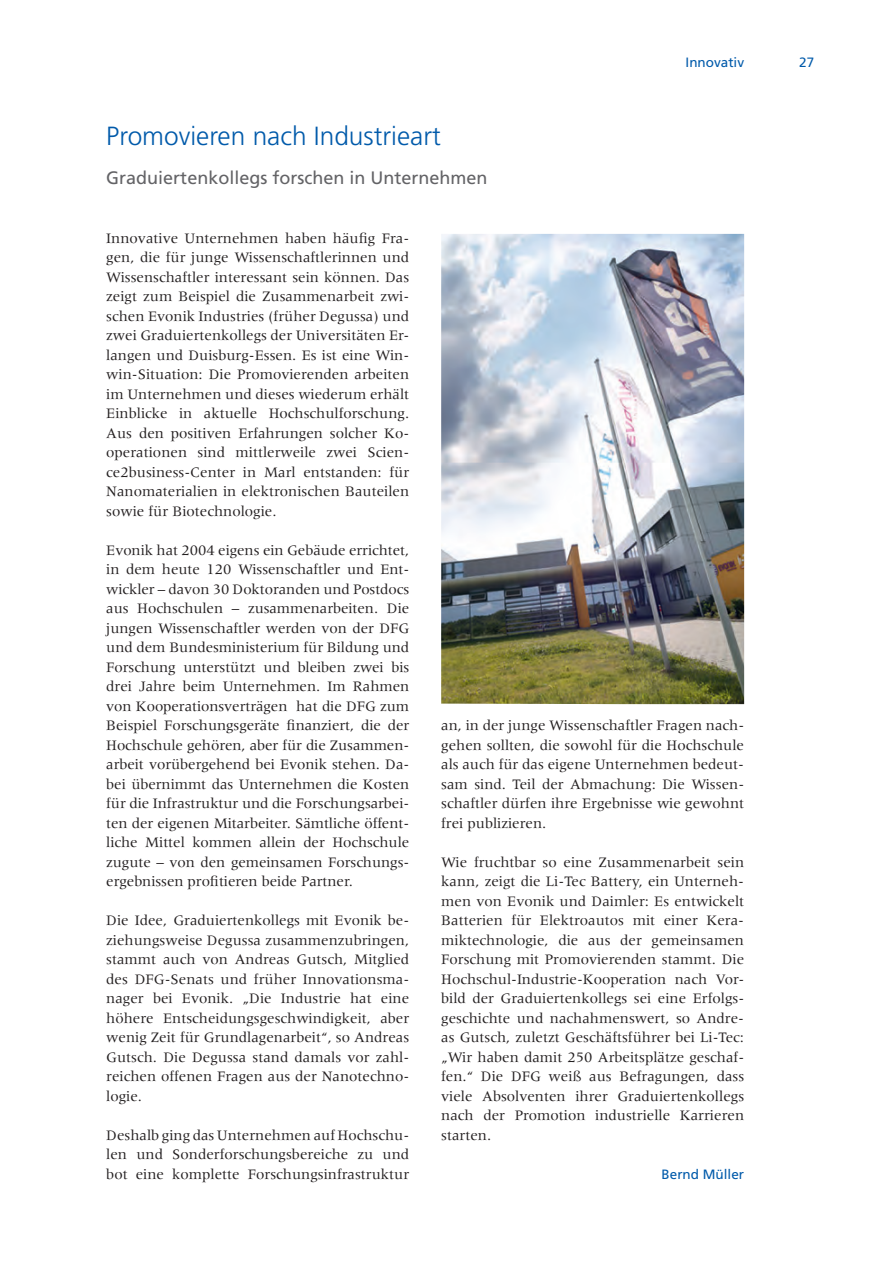
<style>
.page{position:relative;width:893px;height:1263px;background:#fff}
.page>*{position:absolute;margin:0;border:0;box-sizing:border-box;transform-origin:0 0}
.t1{font:300 26.25px "Frutiger LT Std";color:#015aaa}
.t2{font:18px "Frutiger LT Std";color:#636366}
.t3{font:15px/19.5px "Meridien LT Std";color:#231f20;text-align:justify}
.t4{font:13.5px "Frutiger LT Std";color:#015aaa}
</style>
<div class="page">
<img style="left:441px;top:234px;width:303px;height:470px">
<h1 class="t1" style="left:106px;top:121px;width:336px">Promovieren nach Industrieart</h1>
<p class="t2" style="left:106px;top:167px;width:383px">Graduiertenkollegs forschen in Unternehmen</p>
<p class="t4" style="left:686px;top:54px;width:60px">Innovativ</p>
<p class="t3" style="left:106px;top:228px;width:304px">Innovative Unternehmen haben häufig Fra&shy;gen, die für junge Wissenschaftlerinnen und Wissenschaftler interessant sein können. Das zeigt zum Beispiel die Zusammenarbeit zwi&shy;schen Evonik Industries (früher Degussa) und zwei Graduiertenkollegs der Universitäten Er&shy;langen und Duisburg-Essen. Es ist eine Win&shy;win-Situation: Die Promovierenden arbeiten im Unternehmen und dieses wiederum erhält Einblicke in aktuelle Hochschulforschung.<br>Aus den positiven Erfahrungen solcher Ko&shy;operationen sind mittlerweile zwei Scien&shy;ce2business-Center in Marl entstanden: für Nanomaterialien in elektronischen Bauteilen sowie für Biotechnologie.</p>
<p class="t3" style="left:106px;top:540px;width:304px">Evonik hat 2004 eigens ein Gebäude errichtet, in dem heute 120 Wissenschaftler und Ent&shy;wickler – davon 30 Doktoranden und Postdocs aus Hochschulen – zusammenarbeiten. Die jungen Wissenschaftler werden von der DFG und dem Bundesministerium für Bildung und Forschung unterstützt und bleiben zwei bis drei Jahre beim Unternehmen. Im Rahmen von Kooperationsverträgen hat die DFG zum Beispiel Forschungsgeräte finanziert, die der Hochschule gehören, aber für die Zusammen&shy;arbeit vorübergehend bei Evonik stehen. Da&shy;bei übernimmt das Unternehmen die Kosten für die Infrastruktur und die Forschungsarbei&shy;ten der eigenen Mitarbeiter. Sämtliche öffent&shy;liche Mittel kommen allein der Hochschule zugute – von den gemeinsamen Forschungs&shy;ergebnissen profitieren beide Partner.</p>
<p class="t3" style="left:106px;top:911px;width:304px">Die Idee, Graduiertenkollegs mit Evonik be&shy;ziehungsweise Degussa zusammenzubringen, stammt auch von Andreas Gutsch, Mitglied des DFG-Senats und früher Innovationsma&shy;nager bei Evonik. „Die Industrie hat eine höhere Entscheidungsgeschwindigkeit, aber wenig Zeit für Grundlagenarbeit“, so Andreas Gutsch. Die Degussa stand damals vor zahl&shy;reichen offenen Fragen aus der Nanotechno&shy;logie.</p>
<p class="t3" style="left:106px;top:1125px;width:304px">Deshalb ging das Unternehmen auf Hochschu&shy;len und Sonderforschungsbereiche zu und bot eine komplette Forschungsinfrastruktur</p>
<p class="t3" style="left:441px;top:716px;width:304px">an, in der junge Wissenschaftler Fragen nach&shy;gehen sollten, die sowohl für die Hochschule als auch für das eigene Unternehmen bedeut&shy;sam sind. Teil der Abmachung: Die Wissen&shy;schaftler dürfen ihre Ergebnisse wie gewohnt frei publizieren.</p>
<p class="t3" style="left:441px;top:852px;width:304px">Wie fruchtbar so eine Zusammenarbeit sein kann, zeigt die Li-Tec Battery, ein Unterneh&shy;men von Evonik und Daimler: Es entwickelt Batterien für Elektroautos mit einer Kera&shy;miktechnologie, die aus der gemeinsamen Forschung mit Promovierenden stammt. Die Hochschul-Industrie-Kooperation nach Vor&shy;bild der Graduiertenkollegs sei eine Erfolgs&shy;geschichte und nachahmenswert, so Andre&shy;as Gutsch, zuletzt Geschäftsführer bei Li-Tec: „Wir haben damit 250 Arbeitsplätze geschaf&shy;fen.“ Die DFG weiß aus Befragungen, dass viele Absolventen ihrer Graduiertenkollegs nach der Promotion industrielle Karrieren starten.</p>
<p class="t4" style="left:662px;top:1166px;width:84px">Bernd Müller</p>
<p class="t4" style="left:799px;top:54px;width:17px">27</p>
</div>
